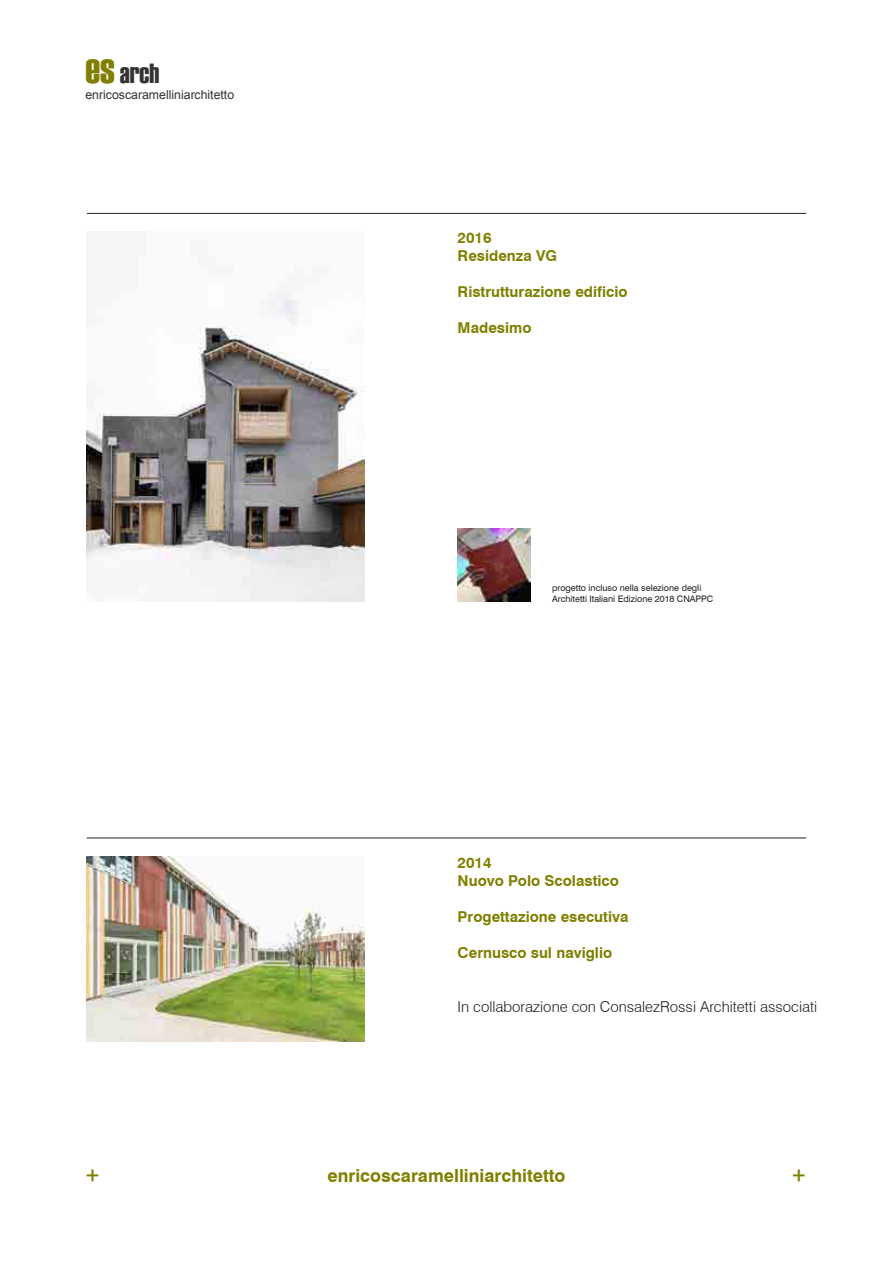
<style>
.page{position:relative;width:893px;height:1263px;background:#fff}
.page>*{position:absolute;margin:0;border:0;box-sizing:border-box;transform-origin:0 0}
.t1{font:27.6px "Haettenschweiler";color:#333}
.t2{font:24.45px "Arial";color:#7f7f00}
.t3{font:700 18px "Swiss 721 BT";color:#7f7f00}
.t4{font:700 15px/18px "Swiss 721 BT";color:#7f7f00}
.t5{font:300 15px "Swiss 721 BT";color:#231f20}
.t6{font:12.3px "Arial";color:#333}
.t7{font:9px/10.8px "Swiss 721 BT";color:#231f20}
.s1{font-size:41.4px;color:#7f7f00}
</style>
<div class="page">
<hr style="left:87px;top:213px;width:719px;height:1px;background:#231f20">
<hr style="left:87px;top:838px;width:719px;height:1px;background:#231f20">
<img style="left:87px;top:291px;width:277px;height:310px">
<img style="left:458px;top:529px;width:72px;height:72px">
<img style="left:87px;top:856px;width:277px;height:185px">
<h1 class="t1" style="left:85px;top:54px;width:75px"><span class="s1">es</span> arch</h1>
<p class="t6" style="left:85px;top:87px;width:150px">enricoscaramelliniarchitetto</p>
<p class="t4" style="left:458px;top:229px;width:101px">2016<br>Residenza VG</p>
<p class="t4" style="left:458px;top:283px;width:171px">Ristrutturazione edificio</p>
<p class="t4" style="left:458px;top:319px;width:75px">Madesimo</p>
<p class="t7" style="left:552px;top:582px;width:163px">progetto incluso nella selezione degli<br>Architetti Italiani Edizione 2018 CNAPPC</p>
<p class="t4" style="left:458px;top:853px;width:163px">2014<br>Nuovo Polo Scolastico</p>
<p class="t4" style="left:458px;top:907px;width:172px">Progettazione esecutiva</p>
<p class="t4" style="left:458px;top:943px;width:156px">Cernusco sul naviglio</p>
<p class="t5" style="left:458px;top:997px;width:361px">In collaborazione con ConsalezRossi Architetti associati</p>
<p class="t3" style="left:327px;top:1165px;width:240px">enricoscaramelliniarchitetto</p>
<h2 class="t2" style="left:85px;top:1159px;width:16px">+</h2>
<h2 class="t2" style="left:792px;top:1159px;width:16px">+</h2>
</div>
